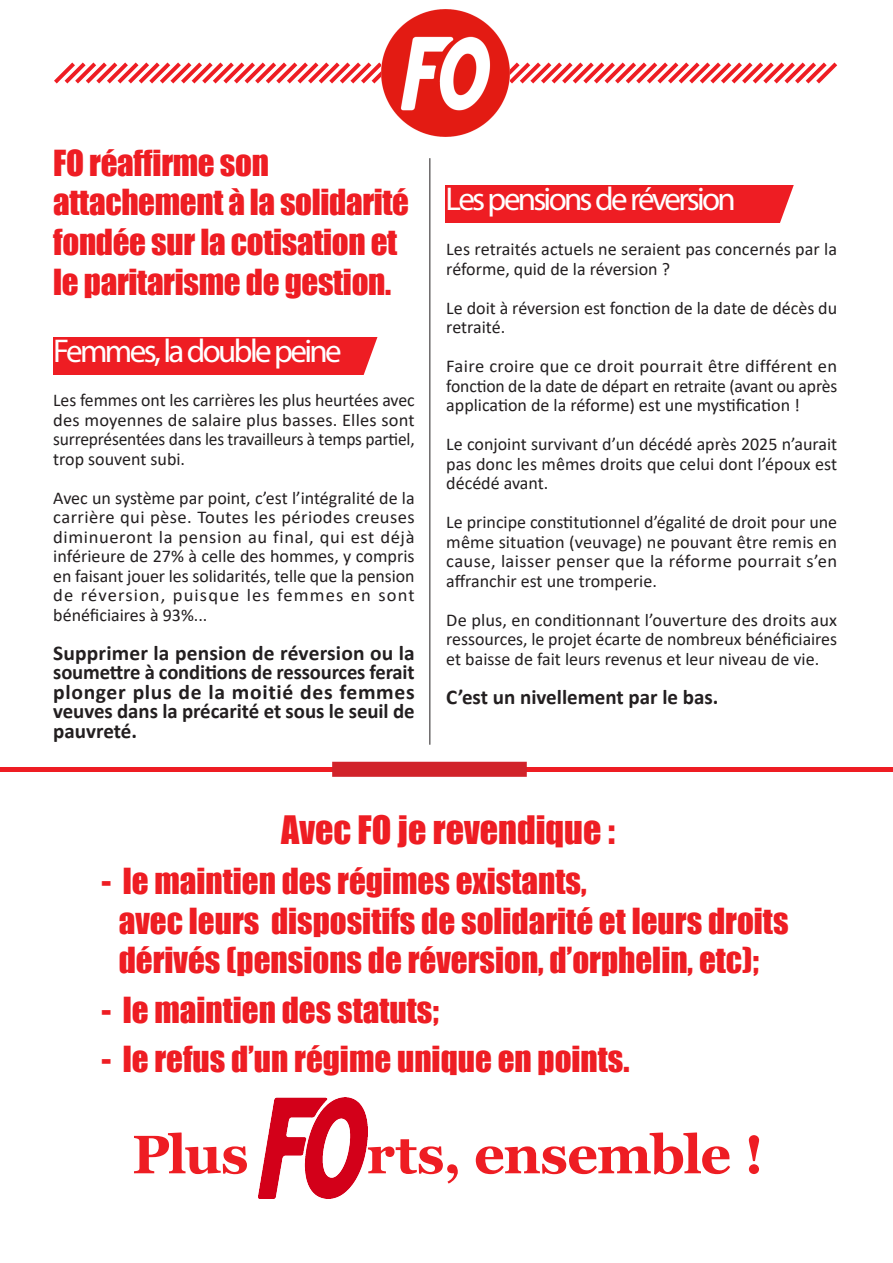
<style>
.page{position:relative;width:893px;height:1263px;background:#fff}
.page>*{position:absolute;margin:0;border:0;box-sizing:border-box;transform-origin:0 0}
.Titre_2{font:700 54px "Georgia";letter-spacing:-.02em;color:#ee1d23}
.t1{font:36px "Impact";color:#ee1d23}
.t2{font:33px "Impact";color:#ee1d23}
.Titre_2-2{font:33px "Myriad Pro";letter-spacing:-.08em;color:#fff}
.Chapo{font:700 21px/19.5px "Calibri";color:#231f20;text-align:justify}
.Chapo-2{font:18px/19.5px "Calibri";color:#231f20;text-align:justify}
</style>
<div class="page">
<svg style="left:54px;top:62px;width:784px;height:22px"></svg>
<div style="left:53px;top:337px;width:373px;height:37px;background:#ee1d23"></div>
<div style="left:446px;top:185px;width:349px;height:37px;background:#ee1d23"></div>
<svg style="left:352px;top:318px;width:79px;height:119px"></svg>
<svg style="left:772px;top:185px;width:23px;height:38px"></svg>
<img style="left:381px;top:9px;width:128px;height:128px">
<img style="left:258px;top:1097px;width:109px;height:101px">
<hr style="left:429px;top:158px;width:1px;height:587px;background:#231f20">
<hr style="left:0;top:767px;width:893px;height:4px;background:#ee1d23">
<div style="left:332px;top:762px;width:195px;height:15px;background:#d1232a;border:3px solid #d1232a"></div>
<p class="t2" style="left:53px;top:137px;width:217px">FO réaffirme son</p>
<p class="t2" style="left:53px;top:177px;width:357px">attachement à la solidarité</p>
<p class="t2" style="left:53px;top:216px;width:346px">fondée sur la cotisation et</p>
<p class="t2" style="left:53px;top:256px;width:339px">le paritarisme de gestion.</p>
<p class="Titre_2-2" style="left:53px;top:330px;width:290px">Femmes, la double peine</p>
<p class="Chapo-2" style="left:53px;top:390px;width:363px">Les femmes ont les carrières les plus heurtées avec des moyennes de salaire plus basses. Elles sont surreprésentées dans les travailleurs à temps partiel, trop souvent subi.</p>
<p class="Chapo-2" style="left:53px;top:487px;width:363px">Avec un système par point, c’est l’intégralité de la carrière qui pèse. Toutes les périodes creuses diminueront la pension au final, qui est déjà inférieure de 27% à celle des hommes, y compris en faisant jouer les solidarités, telle que la pension de réversion, puisque les femmes en sont bénéficiaires à 93%...</p>
<p class="Chapo" style="left:53px;top:643px;width:363px">Supprimer la pension de réversion ou la soumettre à conditions de ressources ferait plonger plus de la moitié des femmes veuves dans la précarité et sous le seuil de pauvreté.</p>
<p class="Titre_2-2" style="left:446px;top:178px;width:292px">Les pensions de réversion</p>
<p class="Chapo-2" style="left:446px;top:239px;width:392px">Les retraités actuels ne seraient pas concernés par la réforme, quid de la réversion ?</p>
<p class="Chapo-2" style="left:446px;top:297px;width:392px">Le doit à réversion est fonction de la date de décès du retraité.</p>
<p class="Chapo-2" style="left:446px;top:356px;width:392px">Faire croire que ce droit pourrait être différent en fonction de la date de départ en retraite (avant ou après application de la réforme) est une mystification !</p>
<p class="Chapo-2" style="left:446px;top:434px;width:392px">Le conjoint survivant d’un décédé après 2025 n’aurait pas donc les mêmes droits que celui dont l’époux est décédé avant.</p>
<p class="Chapo-2" style="left:446px;top:512px;width:392px">Le principe constitutionnel d’égalité de droit pour une même situation (veuvage) ne pouvant être remis en cause, laisser penser que la réforme pourrait s’en affranchir est une tromperie.</p>
<p class="Chapo-2" style="left:446px;top:609px;width:392px">De plus, en conditionnant l’ouverture des droits aux ressources, le projet écarte de nombreux bénéficiaires et baisse de fait leurs revenus et leur niveau de vie.</p>
<p class="Chapo" style="left:446px;top:687px;width:274px">C’est un nivellement par le bas.</p>
<p class="t1" style="left:281px;top:802px;width:335px">Avec FO je revendique :</p>
<p class="t2" style="left:101px;top:856px;width:487px">- le maintien des régimes existants,</p>
<p class="t2" style="left:119px;top:895px;width:671px">avec leurs dispositifs de solidarité et leurs droits</p>
<p class="t2" style="left:119px;top:935px;width:642px">dérivés (pensions de réversion, d’orphelin, etc);</p>
<p class="t2" style="left:101px;top:984px;width:339px">- le maintien des statuts;</p>
<p class="t2" style="left:101px;top:1034px;width:530px">- le refus d’un régime unique en points.</p>
<p class="Titre_2" style="left:132px;top:1120px;width:118px">Plus</p>
<p class="Titre_2" style="left:367px;top:1120px;width:399px">rts, ensemble !</p>
</div>
